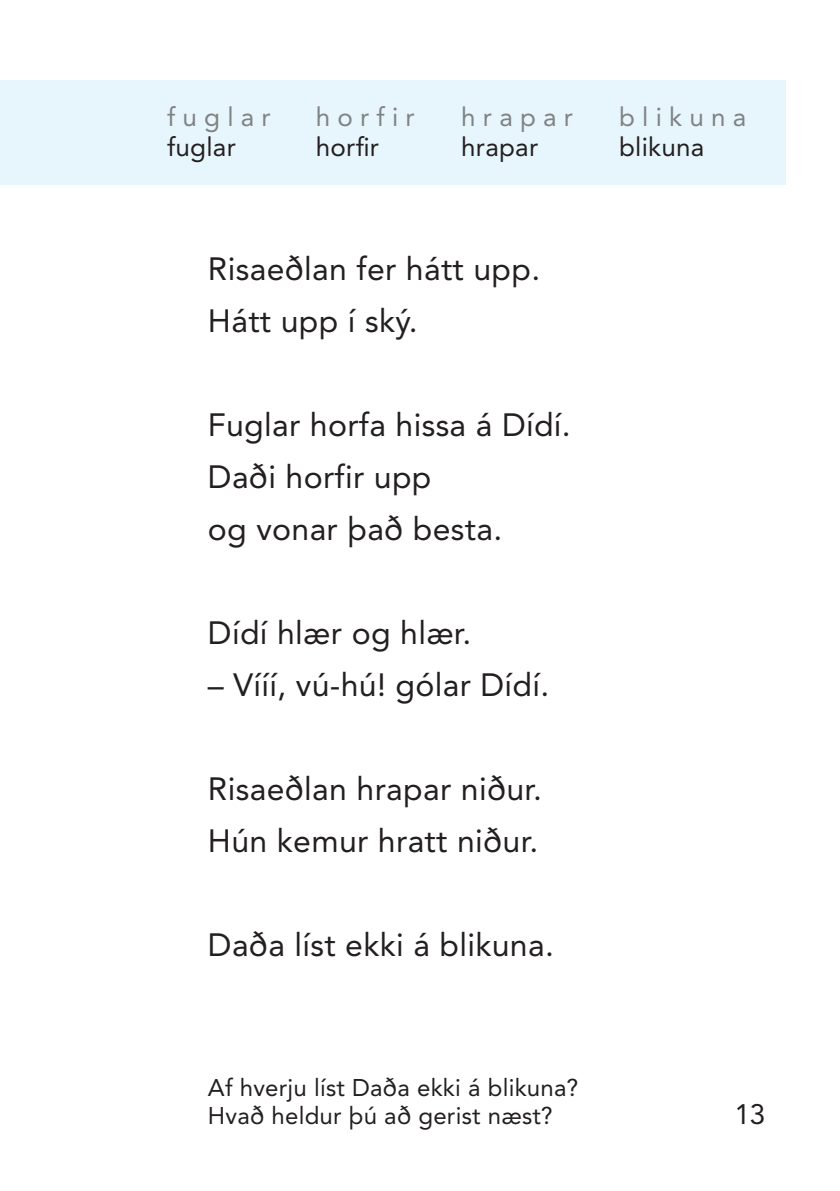
<style>
.page{position:relative;width:840px;height:1191px;background:#fff}
.page>*{position:absolute;margin:0;border:0;box-sizing:border-box;transform-origin:0 0}
.t1{font:32px/52px "Avenir LT Std";letter-spacing:.01em;color:#231f20}
.t2{font:28px "Avenir LT Std";color:#231f20}
.t3{font:26px "Avenir LT Std";color:#808285}
.t4{font:26px "Avenir LT Std";letter-spacing:.01em;color:#231f20}
.t5{font:24px/28px "Avenir LT Std";letter-spacing:.01em;color:#231f20}
</style>
<div class="page">
<div style="left:0;top:80px;width:785px;height:105px;background:#e1f4fc"></div>
<p class="t3" style="left:167px;top:102px;width:105px">f u g l a r</p>
<p class="t4" style="left:167px;top:132px;width:70px">fuglar</p>
<p class="t3" style="left:315px;top:102px;width:100px">h o r f i r</p>
<p class="t4" style="left:315px;top:132px;width:65px">horfir</p>
<p class="t3" style="left:461px;top:102px;width:113px">h r a p a r</p>
<p class="t4" style="left:461px;top:132px;width:78px">hrapar</p>
<p class="t1" style="left:208px;top:243px;width:333px">Risaeðlan fer hátt upp.<br>Hátt upp í ský.</p>
<p class="t1" style="left:208px;top:399px;width:364px">Fuglar horfa hissa á Dídí.<br>Daði horfir upp<br>og vonar það besta.</p>
<p class="t1" style="left:208px;top:607px;width:265px">Dídí hlær og hlær.</p>
<p class="t1" style="left:208px;top:659px;width:343px">– Vííí, vú-hú! gólar Dídí.</p>
<p class="t1" style="left:208px;top:763px;width:335px">Risaeðlan hrapar niður.<br>Hún kemur hratt niður.</p>
<p class="t1" style="left:208px;top:919px;width:347px">Daða líst ekki á blikuna.</p>
<p class="t3" style="left:618px;top:102px;width:129px">b l i k u n a</p>
<p class="t4" style="left:618px;top:132px;width:87px">blikuna</p>
<p class="t5" style="left:208px;top:1073px;width:372px">Af hverju líst Daða ekki á blikuna?<br>Hvað heldur þú að gerist næst?</p>
<p class="t2" style="left:734px;top:1098px;width:33px">13</p>
</div>
